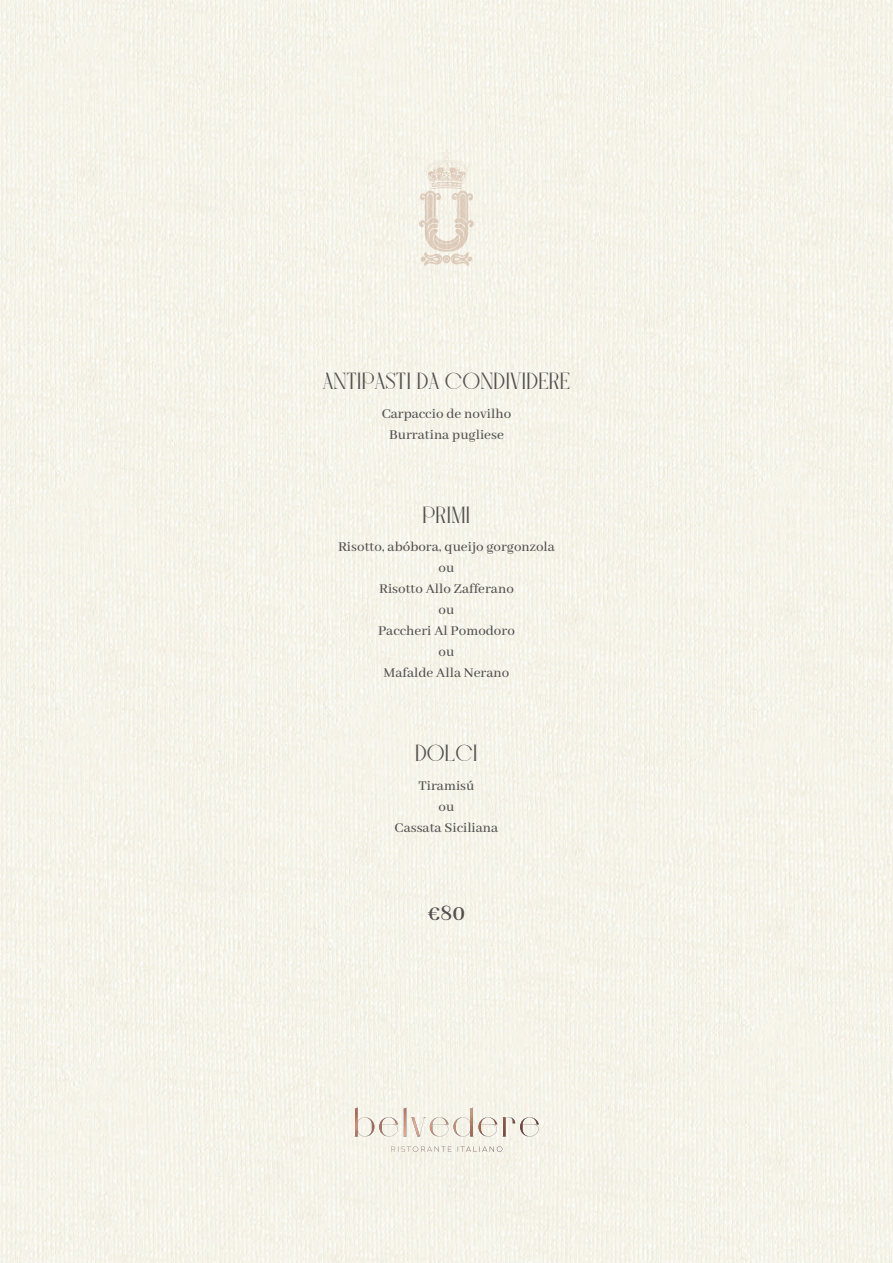
<style>
.page{position:relative;width:893px;height:1263px;background:#fff}
.page>*{position:absolute;margin:0;border:0;box-sizing:border-box;transform-origin:0 0}
.t1{font:600 24px "Abhaya Libre";color:#53504f}
.t2{font:700 22.5px "Bigilla";color:#53504f}
.t3{font:500 15px/21px "Abhaya Libre";color:#53504f;text-align:center}
.s1{font-size:21px}
</style>
<div class="page">
<img style="left:0;top:0;width:893px;height:1263px">
<svg style="left:354px;top:1136px;width:185px;height:16px;background:#f0eee4"></svg>
<img style="left:354px;top:1107px;width:185px;height:29px">
<svg style="left:419px;top:149px;width:55px;height:117px;background:#ede5d9"></svg>
<h2 class="t2" style="left:323px;top:368px;width:249px">ANTIPASTI DA CONDIVIDERE</h2>
<p class="t3" style="left:382px;top:404px;width:131px">Carpaccio de novilho<br>Burratina pugliese</p>
<h2 class="t2" style="left:422px;top:501px;width:49px">PRIMI</h2>
<p class="t3" style="left:338px;top:537px;width:219px">Risotto, abóbora, queijo gorgonzola ou<br>Risotto Allo Zafferano<br>ou<br>Paccheri Al Pomodoro<br>ou<br>Mafalde Alla Nerano</p>
<h2 class="t2" style="left:415px;top:740px;width:64px">DOLCI</h2>
<p class="t3" style="left:395px;top:776px;width:105px">Tiramisú<br>ou<br>Cassata Siciliana</p>
<h1 class="t1" style="left:428px;top:899px;width:39px"><span class="s1">€</span>80</h1>
</div>
